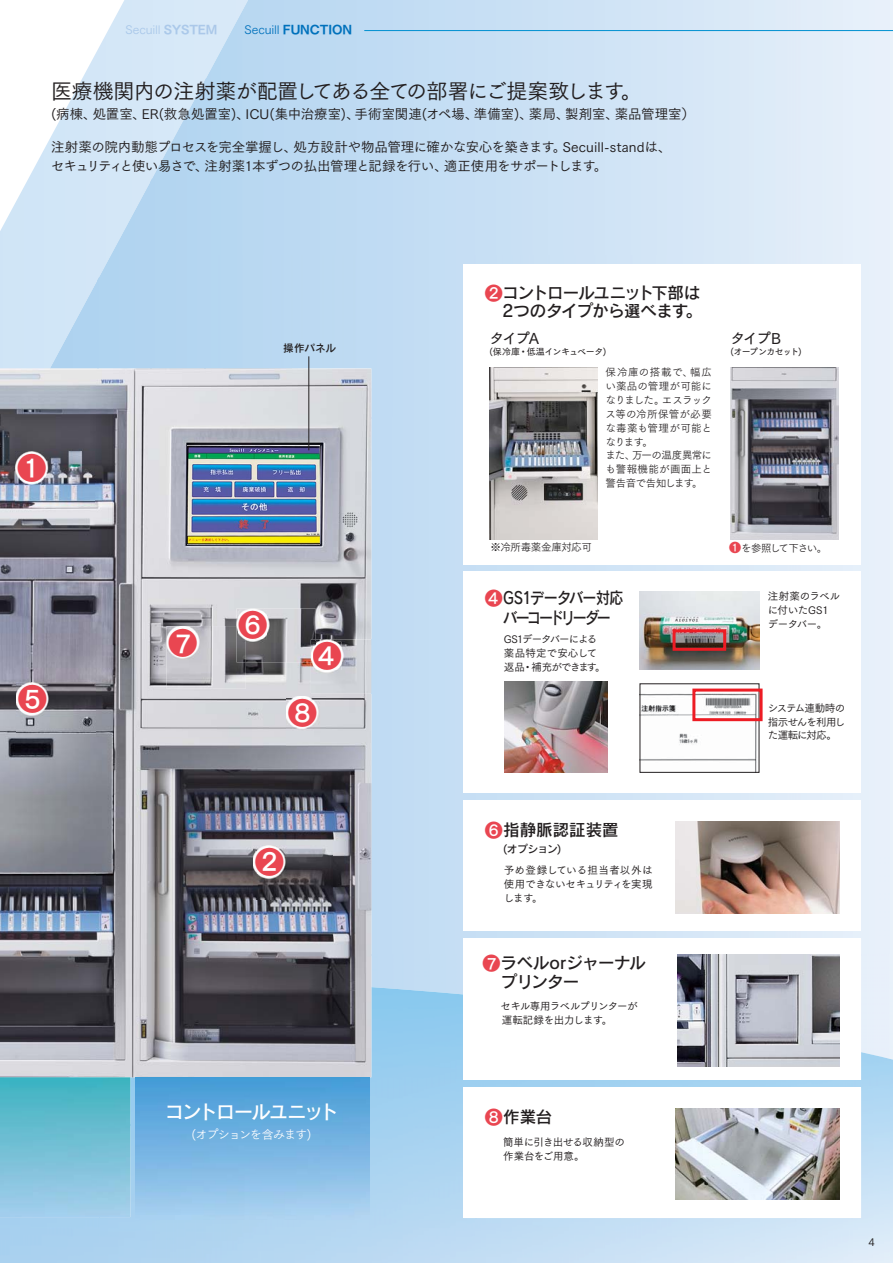
<style>
.page{position:relative;width:893px;height:1263px;background:#fff}
.page>*{position:absolute;margin:0;border:0;box-sizing:border-box;transform-origin:0 0}
.t1{font:29.25px "Tsuku Go Pro M 90 pv RKSJ H";color:#e94651}
.t2{font:21px "Tsuku Go Pro M 90 pv RKSJ H";letter-spacing:-.04em;color:#231f20}
.t3{font:18.9px "Rodin Pro DB 90 pv RKSJ H";letter-spacing:-.08em;color:#fff}
.t4{font:16.5px/17.2px "Rodin Pro DB 90 pv RKSJ H";letter-spacing:-.035em;color:#231f20;text-align:right}
.t5{font:16.5px/20.2px "Rodin Pro DB 90 pv RKSJ H";letter-spacing:-.12em;color:#231f20;text-align:center;scale:.85 1}
.t6{font:16.5px "Rodin Pro DB 90 pv RKSJ H";color:#231f20}
.t7{font:15px "Tsuku Go Pro D 90 pv RKSJ H";letter-spacing:-.125em;color:#231f20}
.t8{font:13.5px/18.9px "Tsuku Go Pro M 90 pv RKSJ H";letter-spacing:-.02em;color:#231f20}
.t9{font:12.15px "Tsuku Go Pro R 90 pv RKSJ H";letter-spacing:-.085em;color:#fff}
.t10{font:12px "Tsuku Go Pro E 90 pv RKSJ H";color:#0071bc}
.t11{font:12px "Tsuku Go Pro R 90 pv RKSJ H";letter-spacing:-.005em;color:#a8c7e9}
.t12{font:10.5px/13.8px "Tsuku Go Pro R 90 pv RKSJ H";letter-spacing:-.005em;color:#231f20}
.t13{font:10.5px/13.8px "Tsuku Go Pro M 90 pv RKSJ H";letter-spacing:-.05em;color:#231f20;text-align:justify}
.t14{font:10.5px/13.8px "Tsuku Go Pro M 90 pv RKSJ H";letter-spacing:-.03em;color:#231f20}
.t15{font:10.5px/13.8px "Tsuku Go Pro M 90 pv RKSJ H";letter-spacing:-.08em;color:#231f20}
.t16{font:10.5px "Rodin Pro DB 90 pv RKSJ H";letter-spacing:-.025em;color:#231f20}
.t17{font:10.5px "Tsuku Go Pro R 90 pv RKSJ H";letter-spacing:-.025em;color:#231f20}
.t18{font:10.5px "Tsuku Go Pro R 90 pv RKSJ H";letter-spacing:-.12em;color:#231f20}
.t19{font:9px "Tsuku Go Pro D 90 pv RKSJ H";letter-spacing:-.055em;color:#231f20}
.t20{font:9px "Tsuku Go Pro D 90 pv RKSJ H";letter-spacing:-.075em;color:#231f20}
.s1{color:#aac8e9}
.s2{color:#abc9ea}
.s3{font-family:"Tsuku Go Pro E 90 pv RKSJ H";color:#abc9ea}
.s4{font-family:"Tsuku Go Pro E 90 pv RKSJ H";color:#abc8e9}
.s5{font-family:"Tsuku Go Pro R 90 pv RKSJ H"}
.s6{font-family:"Tsuku Go Pro M 90 pv RKSJ H";font-size:18px;color:#e94651}
.s7{font-family:"Tsuku Go Pro M 90 pv RKSJ H";font-size:12px;color:#e94651}
</style>
<div class="page">
<svg style="left:0;top:0;width:205px;height:369px"></svg>
<img style="left:151px;top:77px;width:55px;height:292px">
<img style="left:97px;top:178px;width:55px;height:191px">
<img style="left:49px;top:278px;width:49px;height:91px">
<img style="left:205px;top:256px;width:431px;height:161px">
<div style="left:371px;top:417px;width:266px;height:538px;background:#c3ddf3"></div>
<div style="left:371px;top:955px;width:92px;height:19px;background:#c3ddf3"></div>
<img style="left:100px;top:1125px;width:53px;height:138px">
<img style="left:0;top:369px;width:371px;height:708px">
<div style="left:463px;top:264px;width:398px;height:300px;background:#fff"></div>
<img style="left:730px;top:367px;width:108px;height:172px">
<img style="left:490px;top:367px;width:108px;height:172px">
<img style="left:0;top:1077px;width:130px;height:140px">
<img style="left:135px;top:1077px;width:235px;height:142px">
<div style="left:463px;top:938px;width:398px;height:142px;background:#fff"></div>
<img style="left:677px;top:954px;width:163px;height:112px">
<div style="left:463px;top:800px;width:398px;height:131px;background:#fff"></div>
<img style="left:675px;top:821px;width:164px;height:92px">
<img style="left:675px;top:1108px;width:164px;height:92px">
<div style="left:126px;top:25px;width:35px;height:9px;background:#d5e7f7"></div>
<div style="left:164px;top:25px;width:53px;height:10px;background:#d7e9f8"></div>
<hr style="left:364px;top:30px;width:529px;height:1px;background:#0090d0">
<img style="left:15px;top:452px;width:79px;height:54px">
<img style="left:253px;top:846px;width:79px;height:53px">
<img style="left:311px;top:639px;width:79px;height:54px">
<img style="left:313px;top:642px;width:28px;height:28px">
<img style="left:16px;top:683px;width:79px;height:53px">
<img style="left:236px;top:608px;width:80px;height:54px">
<img style="left:311px;top:639px;width:5px;height:23px">
<img style="left:313px;top:642px;width:3px;height:20px">
<img style="left:239px;top:611px;width:28px;height:28px">
<img style="left:167px;top:626px;width:79px;height:63px">
<img style="left:236px;top:626px;width:10px;height:36px">
<svg style="left:239px;top:626px;width:7px;height:13px"></svg>
<img style="left:286px;top:696px;width:79px;height:63px">
<div style="left:463px;top:572px;width:398px;height:221px;background:#fff"></div>
<img style="left:504px;top:681px;width:103px;height:91px">
<img style="left:640px;top:591px;width:119px;height:78px">
<img style="left:642px;top:693px;width:115px;height:77px">
<div style="left:673px;top:629px;width:53px;height:22px;border:3px solid #ed1c24"></div>
<div style="left:692px;top:688px;width:71px;height:33px;border:3px solid #ed1c24"></div>
<img style="left:188px;top:445px;width:132px;height:100px">
<hr style="left:309px;top:356px;width:1px;height:94px;background:#231f20">
<p class="t11" style="left:125px;top:25px;width:94px">Sec<span class="s1">uil</span><span class="s2">l</span> <span class="s3">SYS</span><span class="s4">TEM</span></p>
<p class="t10" style="left:244px;top:25px;width:109px"><span class="s5">Secuill</span> FUNCTION</p>
<h2 class="t2" style="left:51px;top:83px;width:592px">医療機関内の注射薬が配置してある全ての部署にご提案致します。</h2>
<p class="t8" style="left:51px;top:107px;width:645px">(病棟、処置室、ER(救急処置室)、ICU(集中治療室)、手術室関連(オペ場、準備室)、薬局、製剤室、薬品管理室）</p>
<p class="t8" style="left:51px;top:139px;width:622px">注射薬の院内動態プロセスを完全掌握し、処方設計や物品管理に確かな安心を築きます。Secuill-standは、セキュリティと使い易さで、注射薬1本ずつの払出管理と記録を行い、適正使用をサポートします。</p>
<h1 class="t1" style="left:17px;top:457px;width:31px">❶</h1>
<h1 class="t1" style="left:18px;top:688px;width:31px">❺</h1>
<p class="t16" style="left:283px;top:344px;width:54px">操作パネル</p>
<h1 class="t1" style="left:168px;top:632px;width:31px">❼</h1>
<h1 class="t1" style="left:238px;top:614px;width:31px">❻</h1>
<h1 class="t1" style="left:313px;top:645px;width:31px">❹</h1>
<h1 class="t1" style="left:288px;top:702px;width:31px">❽</h1>
<h1 class="t1" style="left:255px;top:851px;width:31px">❷</h1>
<h3 class="t3" style="left:165px;top:1104px;width:175px">コントロールユニット</h3>
<p class="t9" style="left:192px;top:1129px;width:121px">(オプションを含みます)</p>
<p class="t4" style="left:485px;top:287px;width:219px"><span class="s6">❷</span> コントロールユニット下部は<br>2つのタイプから選べます。</p>
<p class="t7" style="left:489px;top:333px;width:51px">タイプA</p>
<p class="t19" style="left:489px;top:349px;width:118px">(保冷庫・低温インキュベータ)</p>
<p class="t12" style="left:605px;top:367px;width:108px">保冷庫の搭載で、幅広い薬品の管理が可能になりました。エスラックス等の冷所保管が必要な毒薬も管理が可能となります。<br>また、万一の温度異常にも警報機能が画面上と警告音で告知します。</p>
<p class="t7" style="left:730px;top:333px;width:52px">タイプB</p>
<p class="t20" style="left:730px;top:349px;width:73px">(オープンカセット)</p>
<p class="t17" style="left:490px;top:543px;width:103px">※冷所毒薬金庫対応可</p>
<p class="t18" style="left:729px;top:544px;width:99px"><span class="s7">❶</span>を参照して下さい。</p>
<p class="t5" style="left:485px;top:590px;width:165px"><span class="s6">❹</span>GS1データバー対応バーコードリーダー</p>
<p class="t15" style="left:504px;top:634px;width:103px">GS1データバーによる薬品特定で安心して返品・補充ができます。</p>
<p class="t6" style="left:485px;top:824px;width:135px"><span class="s6">❻</span> 指静脈認証装置</p>
<p class="t16" style="left:503px;top:845px;width:60px">(オプション)</p>
<p class="t13" style="left:504px;top:864px;width:150px">予め登録している担当者以外は使用できないセキュリティを実現します。</p>
<p class="t4" style="left:501px;top:956px;width:147px;line-height:18.8px;text-align:left;text-indent:-18px"><span class="s6">❼</span> ラベルorジャーナルプリンター</p>
<p class="t13" style="left:501px;top:1000px;width:139px">セキル専用ラベルプリンターが運転記録を出力します。</p>
<p class="t14" style="left:768px;top:590px;width:74px">注射薬のラベルに付いたGS1データバー。</p>
<p class="t13" style="left:768px;top:702px;width:79px">システム連動時の指示せんを利用した運転に対応。</p>
<p class="t4" style="left:485px;top:1111px;width:69px"><span class="s6">❽</span> 作業台</p>
<p class="t14" style="left:503px;top:1136px;width:123px">簡単に引き出せる収納型の作業台をご用意。</p>
<p class="t13" style="left:869px;top:1236px;width:8px">4</p>
</div>
